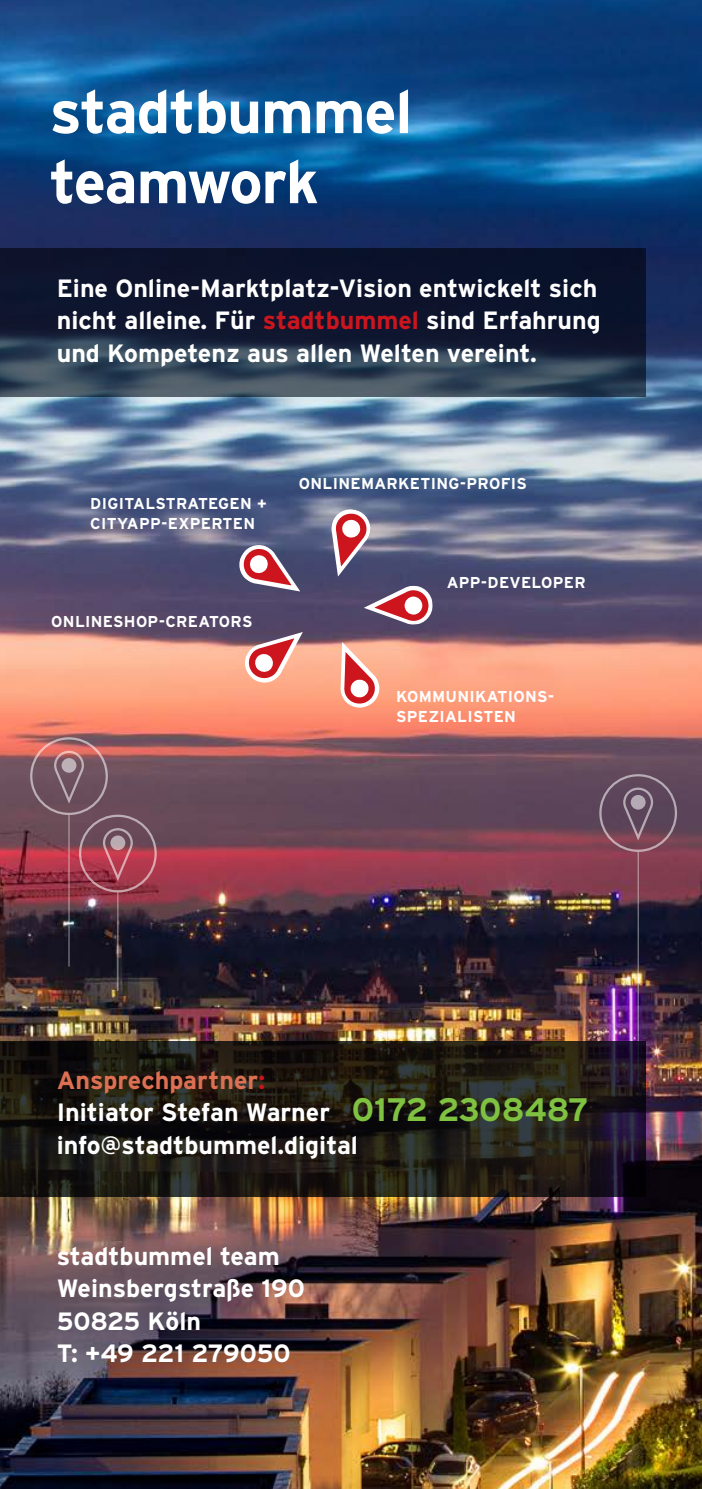
<style>
.page{position:relative;width:702px;height:1489px;background:#fff}
.page>*{position:absolute;margin:0;border:0;box-sizing:border-box;transform-origin:0 0}
.t1{font:700 60px/70px "Interstate";letter-spacing:-.02em;color:#fff}
.t2{font:700 25px/32.5px "Interstate";color:#fff}
.t3{font:700 15.75px/20px "Interstate";letter-spacing:.02em;color:#fff}
.s1{color:#cd151d}
.s2{color:#dd6f53}
.s3{font-size:32.5px;color:#7fc241}
</style>
<div class="page">
<img style="left:0;top:0;width:702px;height:1488px">
<div style="left:30px;top:737px;width:78px;height:78px;border:2px solid #fff;border-radius:50%"></div>
<hr style="left:69px;top:813px;width:1px;height:153px;background:#fff">
<svg style="left:53px;top:749px;width:32px;height:57px;background:#88636c"></svg>
<div style="left:62px;top:758px;width:14px;height:14px;background:#bdb1b7;border-radius:50%"></div>
<div style="left:599px;top:774px;width:78px;height:77px;border:2px solid #fff;border-radius:50%"></div>
<hr style="left:637px;top:850px;width:1px;height:236px;background:#fff">
<svg style="left:622px;top:786px;width:32px;height:57px;background:#725568"></svg>
<div style="left:630px;top:795px;width:15px;height:14px;background:#b5aab4;border-radius:50%"></div>
<div style="left:79px;top:814px;width:78px;height:78px;border:2px solid #fff;border-radius:50%"></div>
<hr style="left:117px;top:892px;width:1px;height:98px;background:#fff">
<svg style="left:102px;top:827px;width:32px;height:57px;background:#a24d5d"></svg>
<svg style="left:110px;top:835px;width:15px;height:15px"></svg>
<svg style="left:0;top:248px;width:645px;height:149px;background:#1b263c"></svg>
<svg style="left:0;top:1040px;width:645px;height:156px;background:#1e1a15"></svg>
<svg style="left:232px;top:543px;width:74px;height:52px"></svg>
<svg style="left:245px;top:627px;width:63px;height:61px"></svg>
<svg style="left:337px;top:635px;width:44px;height:72px"></svg>
<svg style="left:327px;top:505px;width:106px;height:122px;background:#7a657f"></svg>
<div style="left:404px;top:596px;width:18px;height:18px;background:#fff;border-radius:50%"></div>
<h1 class="t1" style="left:50px;top:76px;width:364px">stadtbummel teamwork</h1>
<p class="t2" style="left:57px;top:271px;width:545px">Eine Online-Marktplatz-Vision entwickelt sich nicht alleine. Für <span class="s1">stadtbummel</span> sind Erfahrung und Kompetenz aus allen Welten vereint.</p>
<p class="t3" style="left:90px;top:493px;width:178px">DIGITALSTRATEGEN +<br>CITYAPP-EXPERTEN</p>
<p class="t3" style="left:51px;top:611px;width:203px">ONLINESHOP-CREATORS</p>
<p class="t3" style="left:299px;top:473px;width:229px">ONLINEMARKETING-PROFIS</p>
<p class="t3" style="left:446px;top:572px;width:140px">APP-DEVELOPER</p>
<p class="t3" style="left:396px;top:686px;width:159px">KOMMUNIKATIONS-<br>SPEZIALISTEN</p>
<p class="t2" style="left:57px;top:1063px;width:533px"><span class="s2">Ansprechpartner</span><span class="s1">:<br></span>Initiator Stefan Warner <span class="s3">0172 2308487 </span>info@stadtbummel.digital</p>
<p class="t2" style="left:57px;top:1239px;width:250px">stadtbummel team<br>Weinsbergstraße 190<br>50825 Köln<br>T: +49 221 279050</p>
</div>
